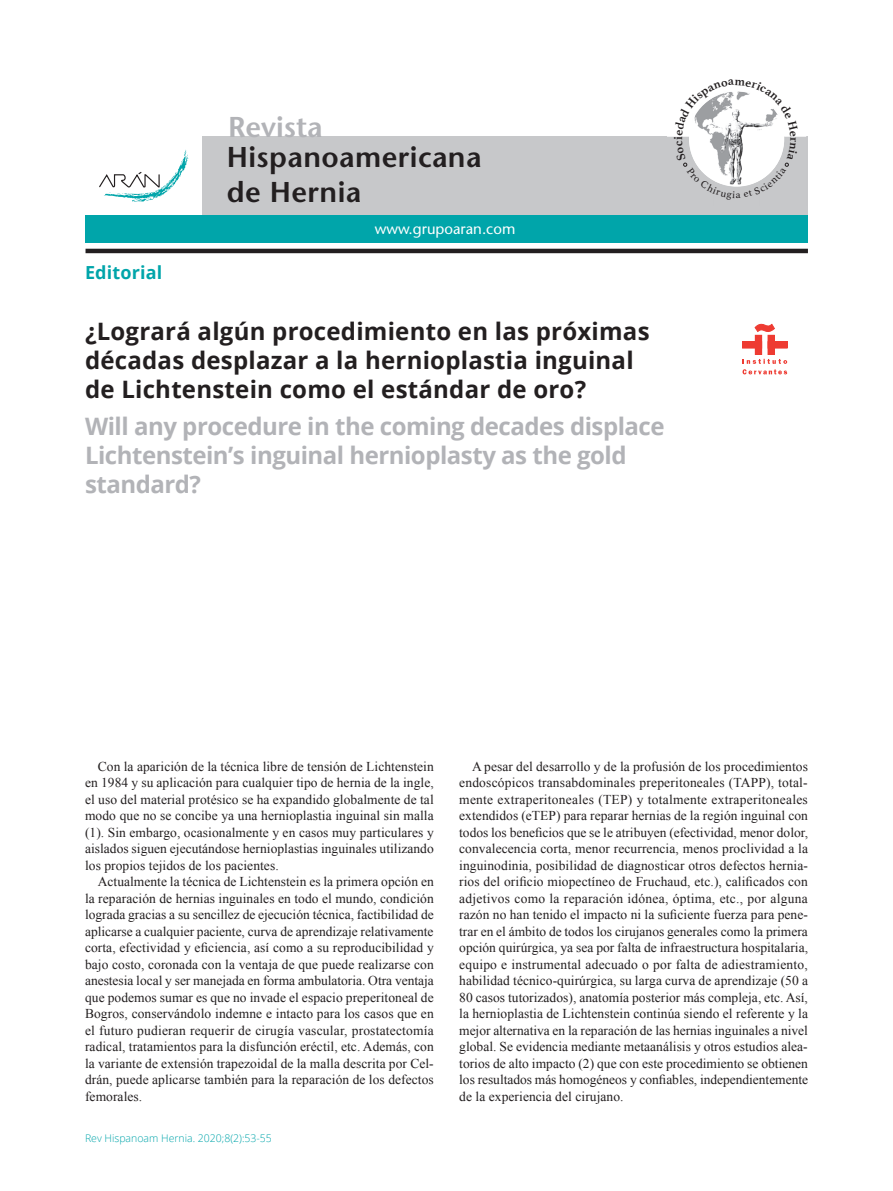
<style>
.page{position:relative;width:893px;height:1191px;background:#fff}
.page>*{position:absolute;margin:0;border:0;box-sizing:border-box;transform-origin:0 0}
.t1{font:600 28.65px/34.3px "Stone Sans Std";letter-spacing:.015em;color:#231f20}
.t2{font:600 28.65px "Stone Sans Std";color:#b2b3b7}
.t3{font:700 24px/28.8px "Open Sans";letter-spacing:.01em;color:#231f20}
.t4{font:700 24px/28.8px "Open Sans";letter-spacing:-.02em;color:#b2b3b7}
.t5{font:700 18px "Open Sans";letter-spacing:.01em;color:#00a5aa}
.t6{font:500 15px "Stone Sans Std";color:#fff}
.t7{font:13.5px/16.5px "Times New Roman";letter-spacing:.005em;color:#231f20;text-align:justify}
.t8{font:300 10.5px "Open Sans";color:#00a5aa}
</style>
<div class="page">
<div style="left:202px;top:137px;width:606px;height:78px;background:#c7c8ca"></div>
<div style="left:86px;top:215px;width:722px;height:27px;background:#00a5aa"></div>
<svg style="left:99px;top:150px;width:89px;height:52px"></svg>
<hr style="left:86px;top:249px;width:722px;height:4px;background:#231f20">
<div style="left:742px;top:342px;width:20px;height:6px;background:#ee3b32"></div>
<div style="left:768px;top:342px;width:19px;height:6px;background:#ee3b32"></div>
<div style="left:755px;top:335px;width:7px;height:19px;background:#ee3b32"></div>
<div style="left:768px;top:335px;width:6px;height:19px;background:#ee3b32"></div>
<svg style="left:755px;top:324px;width:19px;height:8px"></svg>
<svg style="left:742px;top:359px;width:45px;height:15px"></svg>
<svg style="left:674px;top:91px;width:124px;height:96px"></svg>
<h3 class="t5" style="left:85px;top:259px;width:79px">Editorial</h3>
<h1 class="t2" style="left:228px;top:110px;width:96px">Revista</h1>
<h1 class="t1" style="left:227px;top:140px;width:256px">Hispanoamericana de Hernia</h1>
<p class="t6" style="left:375px;top:220px;width:142px">www.grupoaran.com</p>
<h2 class="t3" style="left:85px;top:316px;width:566px">¿Logrará algún procedimiento en las próximas décadas desplazar a la hernioplastia inguinal de Lichtenstein como el estándar de oro?</h2>
<h2 class="t4" style="left:85px;top:411px;width:581px">Will any procedure in the coming decades displace<br>Lichtenstein’s inguinal hernioplasty as the gold standard?</h2>
<p class="t7" style="left:85px;top:757px;width:350px;text-indent:13px">Con la aparición de la técnica libre de tensión de Lichtenstein en 1984 y su aplicación para cualquier tipo de hernia de la ingle, el uso del material protésico se ha expandido globalmente de tal modo que no se concibe ya una hernioplastia inguinal sin malla (1). Sin embargo, ocasionalmente y en casos muy particulares y aislados siguen ejecutándose hernioplastias inguinales utilizando los propios tejidos de los pacientes.</p>
<p class="t7" style="left:85px;top:873px;width:350px;text-indent:13px">Actualmente la técnica de Lichtenstein es la primera opción en la reparación de hernias inguinales en todo el mundo, condición lograda gracias a su sencillez de ejecución técnica, factibilidad de aplicarse a cualquier paciente, curva de aprendizaje relativamente corta, efectividad y eficiencia, así como a su reproducibilidad y bajo costo, coronada con la ventaja de que puede realizarse con anestesia local y ser manejada en forma ambulatoria. Otra ventaja que podemos sumar es que no invade el espacio preperitoneal de Bogros, conservándolo indemne e intacto para los casos que en el futuro pudieran requerir de cirugía vascular, prostatectomía radical, tratamientos para la disfunción eréctil, etc. Además, con la variante de extensión trapezoidal de la malla descrita por Cel&shy;drán, puede aplicarse también para la reparación de los defectos femorales.</p>
<p class="t8" style="left:85px;top:1130px;width:188px">Rev Hispanoam Hernia. 2020;8(2):53-55</p>
<p class="t7" style="left:459px;top:757px;width:350px;text-indent:13px">A pesar del desarrollo y de la profusión de los procedimientos endoscópicos transabdominales preperitoneales (TAPP), total&shy;mente extraperitoneales (TEP) y totalmente extraperitoneales extendidos (eTEP) para reparar hernias de la región inguinal con todos los beneficios que se le atribuyen (efectividad, menor dolor, convalecencia corta, menor recurrencia, menos proclividad a la inguinodinia, posibilidad de diagnosticar otros defectos hernia&shy;rios del orificio miopectíneo de Fruchaud, etc.), calificados con adjetivos como la reparación idónea, óptima, etc., por alguna razón no han tenido el impacto ni la suficiente fuerza para pene&shy;trar en el ámbito de todos los cirujanos generales como la primera opción quirúrgica, ya sea por falta de infraestructura hospitalaria, equipo e instrumental adecuado o por falta de adiestramiento, habilidad técnico-quirúrgica, su larga curva de aprendizaje (50 a 80 casos tutorizados), anatomía posterior más compleja, etc. Así, la hernioplastia de Lichtenstein continúa siendo el referente y la mejor alternativa en la reparación de las hernias inguinales a nivel global. Se evidencia mediante metaanálisis y otros estudios alea&shy;torios de alto impacto (2) que con este procedimiento se obtienen los resultados más homogéneos y confiables, independientemente de la experiencia del cirujano.</p>
</div>
